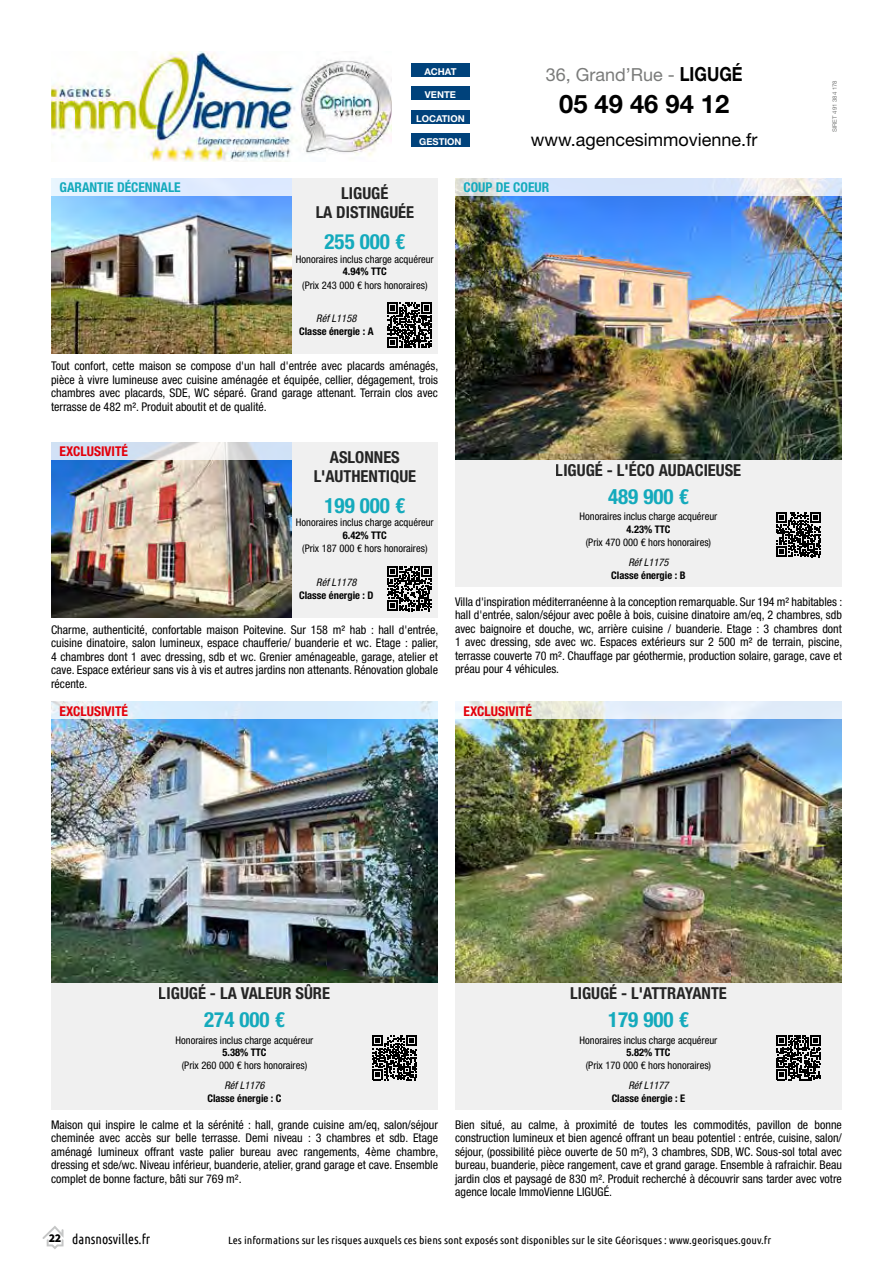
<style>
.page{position:relative;width:893px;height:1263px;background:#fff}
.page>*{position:absolute;margin:0;border:0;box-sizing:border-box;transform-origin:0 0}
.t1{font:700 25.5px "Helvetica Neue LT Std";color:#000}
.t2{font:700 condensed 21px "Helvetica Neue LT Std";color:#14aabc}
.t3{font:18px "Helvetica Neue LT Std";color:#000}
.t4{font:18px "Helvetica Neue LT Std";color:#7a7b7a}
.t5{font:700 condensed 16.5px/19.5px "Helvetica Neue LT Std";color:#000;text-align:center}
.t6{font:700 condensed 13.5px "Helvetica Neue LT Std";color:#e3000b}
.t7{font:700 condensed 13.5px "Helvetica Neue LT Std";color:#14aabc}
.t8{font:13.5px "Ubuntu Condensed";color:#000}
.t9{font:condensed 12px/13.5px "Helvetica Neue LT Std";color:#000;text-align:justify}
.t10{font:condensed 10.5px "Helvetica Neue LT Std";color:#000}
.t11{font:700 condensed 10.5px "Helvetica Neue LT Std";color:#000}
.t12{font:10.5px "Ubuntu Condensed";color:#000;scale:1.1 1}
.t13{font:italic condensed 10.5px "Helvetica Neue LT Std";color:#000}
.t14{font:700 9.45px "Helvetica Neue LT Std";color:#fff}
.t15{font:6px "Helvetica Neue LT Std";color:#7a7b7a}
.s1{font-weight:700;font-size:19.5px;color:#000}
.s2{font-family:"Source Sans Pro";font-weight:900;font-size:12px}
</style>
<div class="page">
<svg style="left:42px;top:1226px;width:22px;height:23px"></svg>
<div style="left:292px;top:179px;width:146px;height:175px;background:#f0f0f0"></div>
<div style="left:292px;top:442px;width:146px;height:175px;background:#f0f0f0"></div>
<img style="left:51px;top:196px;width:241px;height:158px">
<div style="left:51px;top:179px;width:241px;height:17px;background:#e1ecff"></div>
<img style="left:51px;top:459px;width:241px;height:158px">
<svg style="left:51px;top:442px;width:241px;height:17px;fill:#d1e1f3"></svg>
<svg style="left:387px;top:303px;width:45px;height:45px"></svg>
<svg style="left:387px;top:566px;width:45px;height:45px"></svg>
<div style="left:455px;top:459px;width:387px;height:128px;background:#f0f0f0"></div>
<img style="left:455px;top:196px;width:387px;height:263px">
<svg style="left:455px;top:179px;width:387px;height:17px;background:#dde6f4"></svg>
<div style="left:51px;top:982px;width:387px;height:128px;background:#f0f0f0"></div>
<img style="left:51px;top:719px;width:387px;height:263px">
<svg style="left:51px;top:702px;width:387px;height:17px;background:#dcecf9"></svg>
<svg style="left:372px;top:1035px;width:45px;height:45px"></svg>
<div style="left:455px;top:982px;width:387px;height:128px;background:#f0f0f0"></div>
<img style="left:455px;top:719px;width:387px;height:263px">
<svg style="left:455px;top:702px;width:387px;height:17px;background:#e5edef"></svg>
<svg style="left:776px;top:512px;width:45px;height:45px"></svg>
<svg style="left:776px;top:1035px;width:45px;height:45px"></svg>
<img style="left:51px;top:51px;width:340px;height:111px">
<div style="left:411px;top:63px;width:58px;height:13px;background:#00427b"></div>
<div style="left:411px;top:87px;width:58px;height:13px;background:#00427b"></div>
<div style="left:411px;top:110px;width:58px;height:14px;background:#00427b"></div>
<div style="left:411px;top:134px;width:58px;height:13px;background:#00427b"></div>
<p class="t7" style="left:60px;top:180px;width:123px">GARANTIE DÉCENNALE</p>
<p class="t14" style="left:424px;top:65px;width:34px">ACHAT</p>
<p class="t14" style="left:425px;top:89px;width:32px">VENTE</p>
<p class="t14" style="left:416px;top:113px;width:50px">LOCATION</p>
<p class="t14" style="left:419px;top:136px;width:44px">GESTION</p>
<h3 class="t4" style="left:546px;top:64px;width:198px">36, Grand’Rue - <span class="s1">LIGUGÉ</span></h3>
<h1 class="t1" style="left:559px;top:88px;width:172px">05 49 46 94 12</h1>
<h3 class="t3" style="left:531px;top:129px;width:228px">www.agencesimmovienne.fr</h3>
<h3 class="t5" style="left:316px;top:183px;width:100px">LIGUGÉ<br>LA DISTINGUÉE</h3>
<h2 class="t2" style="left:324px;top:229px;width:82px">255 000 €</h2>
<p class="t10" style="left:296px;top:253px;width:139px">Honoraires inclus charge acquéreur</p>
<p class="t11" style="left:343px;top:265px;width:46px">4.94% TTC</p>
<p class="t10" style="left:302px;top:279px;width:127px">(Prix 243 000 € hors honoraires)</p>
<p class="t13" style="left:316px;top:312px;width:42px">Réf L1158</p>
<p class="t11" style="left:299px;top:325px;width:76px">Classe énergie : A</p>
<p class="t7" style="left:463px;top:180px;width:87px">COUP DE COEUR</p>
<p class="t9" style="left:51px;top:359px;width:389px">Tout confort, cette maison se compose d'un hall d'entrée avec placards aménagés, pièce à vivre lumineuse avec cuisine aménagée et équipée, cellier, dégagement, trois chambres avec placards, SDE, WC séparé. Grand garage attenant. Terrain clos avec terrasse de 482 m². Produit aboutit et de qualité.</p>
<p class="t6" style="left:60px;top:443px;width:70px">EXCLUSIVITÉ</p>
<h3 class="t5" style="left:314px;top:447px;width:104px">ASLONNES<br>L'AUTHENTIQUE</h3>
<h2 class="t2" style="left:324px;top:492px;width:82px">199 000 €</h2>
<p class="t10" style="left:296px;top:516px;width:139px">Honoraires inclus charge acquéreur</p>
<p class="t11" style="left:343px;top:529px;width:46px">6.42% TTC</p>
<p class="t10" style="left:302px;top:542px;width:127px">(Prix 187 000 € hors honoraires)</p>
<p class="t13" style="left:316px;top:576px;width:42px">Réf L1178</p>
<h3 class="t5" style="left:556px;top:460px;width:187px">LIGUGÉ - L'ÉCO AUDACIEUSE</h3>
<h2 class="t2" style="left:608px;top:483px;width:82px">489 900 €</h2>
<p class="t10" style="left:580px;top:511px;width:139px">Honoraires inclus charge acquéreur</p>
<p class="t13" style="left:628px;top:556px;width:42px">Réf L1175</p>
<p class="t11" style="left:626px;top:523px;width:46px">4.23% TTC</p>
<p class="t11" style="left:611px;top:569px;width:76px">Classe énergie : B</p>
<p class="t10" style="left:586px;top:536px;width:127px">(Prix 470 000 € hors honoraires)</p>
<p class="t15" style="left:831px;top:132px;width:53px;rotate:-90deg">SIRET 491 384 178</p>
<p class="t11" style="left:299px;top:588px;width:76px">Classe énergie : D</p>
<p class="t9" style="left:51px;top:623px;width:389px">Charme, authenticité, confortable maison Poitevine. Sur 158 m² hab : hall d'entrée, cuisine dinatoire, salon lumineux, espace chaufferie/ buanderie et wc. Etage : palier, 4 chambres dont 1 avec dressing, sdb et wc. Grenier aménageable, garage, atelier et cave. Espace extérieur sans vis à vis et autres jardins non attenants. Rénovation globale récente.</p>
<p class="t6" style="left:60px;top:702px;width:70px">EXCLUSIVITÉ</p>
<p class="t9" style="left:455px;top:594px;width:389px">Villa d'inspiration méditerranéenne à la conception remarquable. Sur 194 m² habitables : hall d'entrée, salon/séjour avec poêle à bois, cuisine dinatoire am/eq, 2 chambres, sdb avec baignoire et douche, wc, arrière cuisine / buanderie. Etage : 3 chambres dont 1 avec dressing, sde avec wc. Espaces extérieurs sur 2 500 m² de terrain, piscine, terrasse couverte 70 m². Chauffage par géothermie, production solaire, garage, cave et préau pour 4 véhicules.</p>
<p class="t6" style="left:463px;top:702px;width:70px">EXCLUSIVITÉ</p>
<h3 class="t5" style="left:159px;top:983px;width:173px">LIGUGÉ - LA VALEUR SÛRE</h3>
<h2 class="t2" style="left:204px;top:1006px;width:82px">274 000 €</h2>
<p class="t10" style="left:176px;top:1034px;width:139px">Honoraires inclus charge acquéreur</p>
<p class="t13" style="left:224px;top:1079px;width:42px">Réf L1176</p>
<p class="t11" style="left:222px;top:1046px;width:46px">5.38% TTC</p>
<p class="t11" style="left:207px;top:1092px;width:76px">Classe énergie : C</p>
<p class="t10" style="left:182px;top:1059px;width:127px">(Prix 260 000 € hors honoraires)</p>
<p class="t9" style="left:51px;top:1117px;width:389px">Maison qui inspire le calme et la sérénité : hall, grande cuisine am/eq, salon/séjour cheminée avec accès sur belle terrasse. Demi niveau : 3 chambres et sdb. Etage aménagé lumineux offrant vaste palier bureau avec rangements, 4ème chambre, dressing et sde/wc. Niveau inférieur, buanderie, atelier, grand garage et cave. Ensemble complet de bonne facture, bâti sur 769 m².</p>
<h3 class="t5" style="left:570px;top:983px;width:158px">LIGUGÉ - L'ATTRAYANTE</h3>
<h2 class="t2" style="left:608px;top:1006px;width:82px">179 900 €</h2>
<p class="t10" style="left:580px;top:1034px;width:139px">Honoraires inclus charge acquéreur</p>
<p class="t13" style="left:628px;top:1079px;width:42px">Réf L1177</p>
<p class="t11" style="left:626px;top:1046px;width:46px">5.82% TTC</p>
<p class="t11" style="left:612px;top:1092px;width:75px">Classe énergie : E</p>
<p class="t10" style="left:586px;top:1059px;width:127px">(Prix 170 000 € hors honoraires)</p>
<p class="t9" style="left:455px;top:1117px;width:388px">Bien situé, au calme, à proximité de toutes les commodités, pavillon de bonne construction lumineux et bien agencé offrant un beau potentiel : entrée, cuisine, salon/ séjour, (possibilité pièce ouverte de 50 m²), 3 chambres, SDB, WC. Sous-sol total avec bureau, buanderie, pièce rangement, cave et grand garage. Ensemble à rafraichir. Beau jardin clos et paysagé de 830 m². Produit recherché à découvrir sans tarder avec votre agence locale ImmoVienne LIGUGÉ.</p>
<p class="t8" style="left:49px;top:1230px;width:103px"><span class="s2">22</span> dansnosvilles.fr</p>
<p class="t12" style="left:228px;top:1233px;width:495px">Les informations sur les risques auxquels ces biens sont exposés sont disponibles sur le site Géorisques : www.georisques.gouv.fr</p>
</div>
